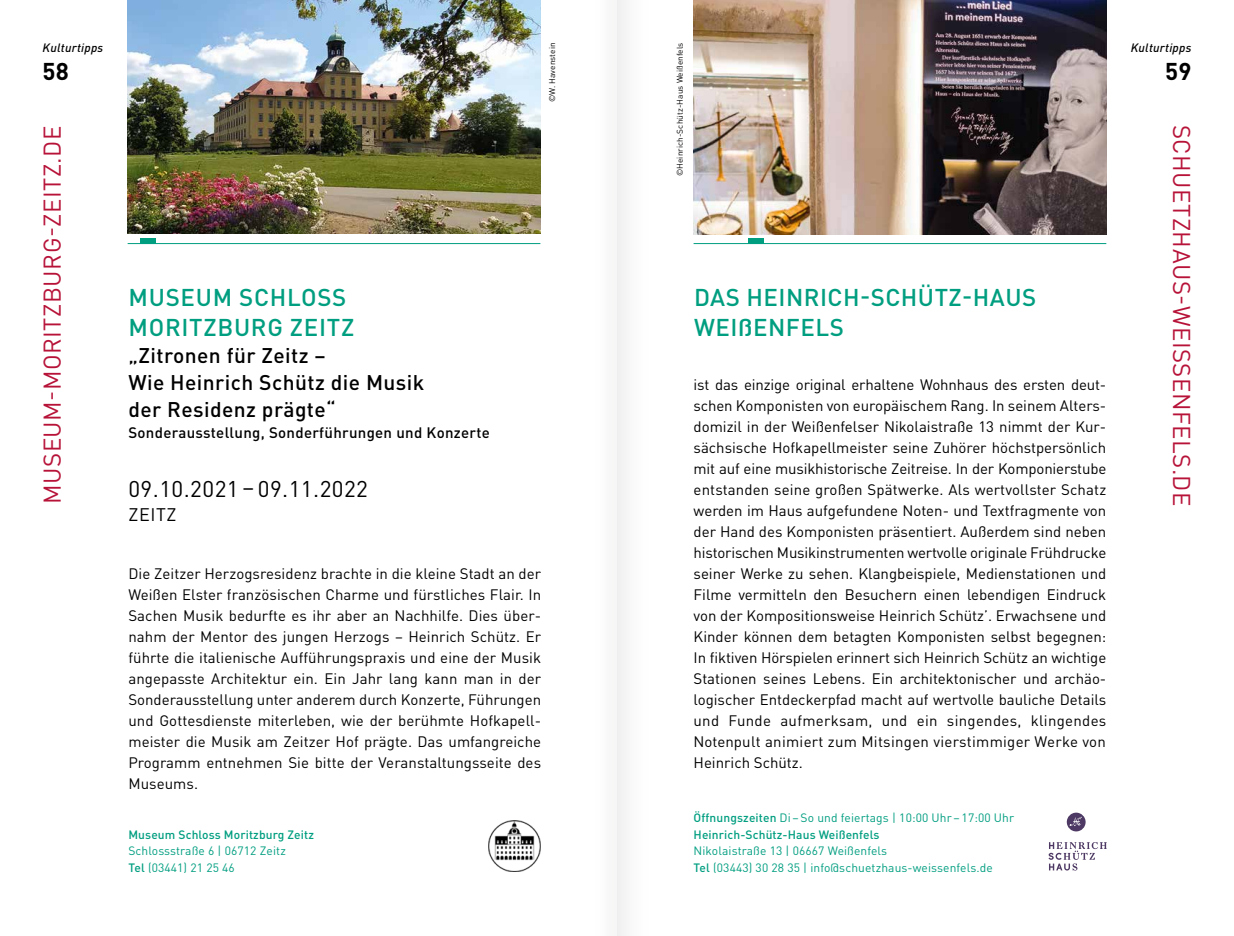
<style>
.page{position:relative;width:1234px;height:936px;background:#fff}
.page>*{position:absolute;margin:0;border:0;box-sizing:border-box;transform-origin:0 0}
.t1{font:500 24px/30px "DINOT";letter-spacing:.02em;color:#009e80}
.t2{font:24px "DINOT";letter-spacing:.02em;color:#b71339}
.t3{font:700 24px "DINOT";color:#000}
.t4{font:22.5px "DINOT";letter-spacing:.02em;color:#000}
.t5{font:500 21px/27px "DINOT";letter-spacing:.02em;color:#000}
.t6{font:18px "DINOT";letter-spacing:.03em;color:#000}
.t7{font:15px/21px "DINOT";letter-spacing:.005em;color:#000;text-align:justify}
.t8{font:500 15px "DINOT";letter-spacing:.02em;color:#000}
.t9{font:12px/16.5px "DINOT";letter-spacing:.01em;color:#009e80}
.t10{font:500 12px/16.5px "DINOT";letter-spacing:.01em;color:#009e80}
.t11{font:italic 500 12px "DINOT";letter-spacing:.02em;color:#000}
.t12{font:8.25px "DINOT";letter-spacing:.01em;color:#000}
.s1{font-weight:500}
.s2{font-weight:400}
</style>
<div class="page">
<img style="left:693px;top:0;width:413px;height:234px">
<img style="left:128px;top:0;width:412px;height:234px">
<hr style="left:693px;top:243px;width:413px;height:1px;background:#009e80">
<div style="left:748px;top:238px;width:15px;height:5px;background:#009e80"></div>
<img style="left:488px;top:820px;width:52px;height:51px">
<hr style="left:128px;top:243px;width:412px;height:1px;background:#009e80">
<div style="left:140px;top:238px;width:15px;height:5px;background:#009e80"></div>
<svg style="left:1048px;top:812px;width:58px;height:58px"></svg>
<div style="left:594px;top:0;width:23px;height:935px;background:#fafafa"></div>
<p class="t12" style="left:674px;top:176px;width:135px;rotate:-90deg">©Heinrich-Schütz-Haus Weißenfels</p>
<p class="t11" style="left:43px;top:39px;width:62px">Kulturtipps</p>
<p class="t11" style="left:1130px;top:39px;width:62px">Kulturtipps</p>
<p class="t12" style="left:546px;top:102px;width:61px;rotate:-90deg">©W. Havenstein</p>
<h1 class="t3" style="left:43px;top:56px;width:28px">58</h1>
<h1 class="t3" style="left:1164px;top:56px;width:28px">59</h1>
<h1 class="t2" style="left:1197px;top:124px;width:383px;rotate:90deg">SCHUETZHAUS-WEISSENFELS.DE</h1>
<h1 class="t2" style="left:36px;top:504px;width:380px;rotate:-90deg">MUSEUM-MORITZBURG-ZEITZ.DE</h1>
<h1 class="t1" style="left:694px;top:281px;width:343px">DAS HEINRICH-SCHÜTZ-HAUS<br>WEIßENFELS</h1>
<h1 class="t1" style="left:128px;top:281px;width:227px">MUSEUM SCHLOSS<br>MORITZBURG ZEITZ</h1>
<h3 class="t5" style="left:128px;top:341px;width:297px">„Zitronen für Zeitz –<br>Wie Heinrich Schütz die Musik der Residenz prägte“</h3>
<p class="t8" style="left:128px;top:422px;width:363px">Sonderausstellung, Sonderführungen und Konzerte</p>
<h2 class="t4" style="left:128px;top:473px;width:241px">09.10.2021 – 09.11.2022</h2>
<p class="t6" style="left:128px;top:502px;width:49px">ZEITZ</p>
<p class="t7" style="left:693px;top:373px;width:414px">ist das einzige original erhaltene Wohnhaus des ersten deut&shy;schen Komponisten von europäischem Rang. In seinem Alters&shy;domizil in der Weißenfelser Nikolaistraße 13 nimmt der Kur&shy;sächsische Hofkapellmeister seine Zuhörer höchstpersönlich mit auf eine musikhistorische Zeitreise. In der Komponierstube entstanden seine großen Spätwerke. Als wertvollster Schatz werden im Haus aufgefundene Noten- und Textfragmente von der Hand des Komponisten präsentiert. Außerdem sind neben historischen Musikinstrumenten wertvolle originale Frühdrucke seiner Werke zu sehen. Klangbeispiele, Medienstationen und Filme vermitteln den Besuchern einen lebendigen Eindruck von der Kompositionsweise Heinrich Schütz’. Erwachsene und Kinder können dem betagten Komponisten selbst begegnen:<br>In fiktiven Hörspielen erinnert sich Heinrich Schütz an wichtige Stationen seines Lebens. Ein architektonischer und archäo&shy;logischer Entdeckerpfad macht auf wertvolle bauliche Details und Funde aufmerksam, und ein singendes, klingendes Notenpult animiert zum Mitsingen vierstimmiger Werke von Heinrich Schütz.</p>
<p class="t7" style="left:128px;top:562px;width:414px">Die Zeitzer Herzogsresidenz brachte in die kleine Stadt an der Weißen Elster französischen Charme und fürstliches Flair. In Sachen Musik bedurfte es ihr aber an Nachhilfe. Dies über&shy;nahm der Mentor des jungen Herzogs – Heinrich Schütz. Er führte die italienische Aufführungspraxis und eine der Musik angepasste Architektur ein. Ein Jahr lang kann man in der Sonderausstellung unter anderem durch Konzerte, Führungen und Gottesdienste miterleben, wie der berühmte Hofkapell&shy;meister die Musik am Zeitzer Hof prägte. Das umfangreiche Programm entnehmen Sie bitte der Veranstaltungsseite des Museums.</p>
<p class="t10" style="left:128px;top:825px;width:187px">Museum Schloss Moritzburg Zeitz</p>
<p class="t9" style="left:128px;top:842px;width:159px">Schlossstraße 6 | 06712 Zeitz<br><span class="s1">Tel</span> (03441) 21 25 46</p>
<p class="t10" style="left:693px;top:808px;width:322px">Öffnungszeiten <span class="s2">Di –So und feiertags | 10:00 Uhr – 17:00 Uhr<br></span>Heinrich-Schütz-Haus Weißenfels</p>
<p class="t9" style="left:693px;top:841px;width:301px">Nikolaistraße 13 | 06667 Weißenfels<br><span class="s1">Tel</span> (03443) 30 28 35 | info@schuetzhaus-weissenfels.de</p>
</div>
